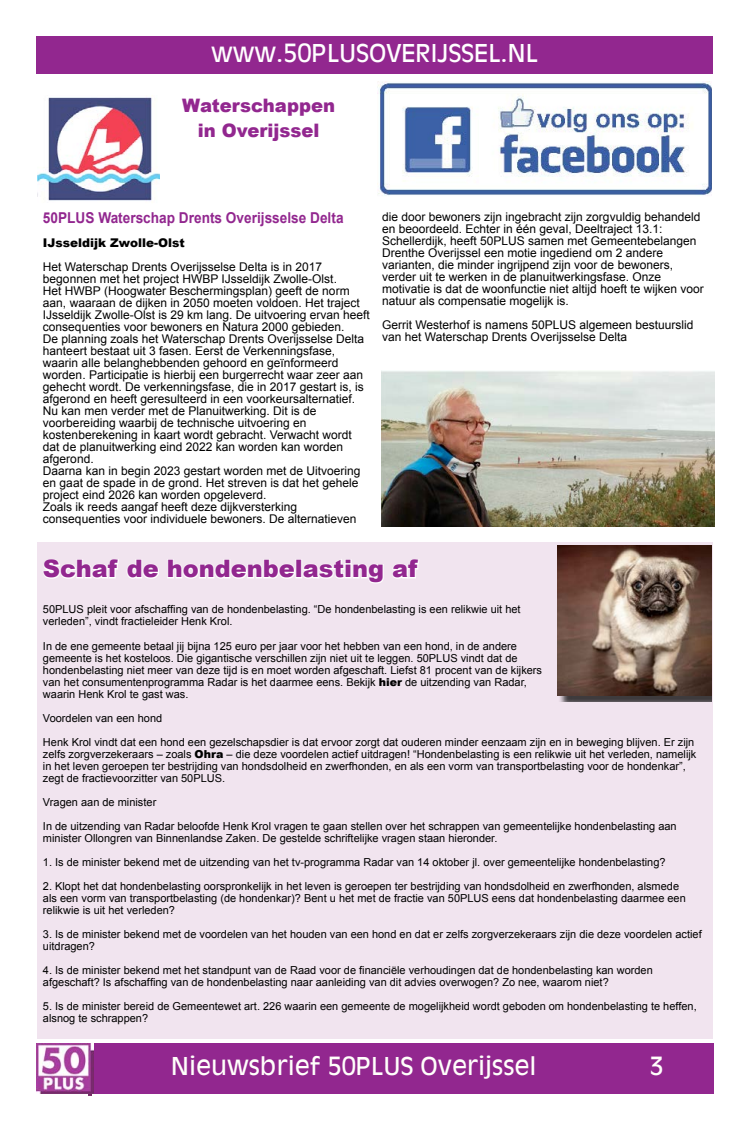
<style>
.page{position:relative;width:749px;height:1130px;background:#fff}
.page>*{position:absolute;margin:0;border:0;box-sizing:border-box;transform-origin:0 0}
.t1{font:24px "Antique Olive";color:#fffffb}
.t2{font:900 24px "Arial";color:#92278f}
.t3{font:24px "Antique Olive";color:#fff}
.t4{font:900 18.6px/24.7px "Arial";color:#92278f;text-align:center}
.t5{font:700 15px "Arial";color:#92278f;scale:.91 1}
.t6{font:12px/12px "Arial";color:#000}
.t7{font:900 12px "Arial";color:#000}
.t8{font:11px/12px "Arial";color:#000}
.s1{font-weight:900}
</style>
<div class="page">
<div style="left:36px;top:36px;width:677px;height:38px;background:#92278f"></div>
<div style="left:37px;top:1043px;width:677px;height:50px;background:#92278f"></div>
<img style="left:36px;top:1043px;width:58px;height:50px">
<img style="left:378px;top:81px;width:333px;height:115px">
<img style="left:37px;top:97px;width:122px;height:104px">
<img style="left:381px;top:371px;width:333px;height:155px">
<div style="left:37px;top:542px;width:676px;height:496px;background:#f1e4ef"></div>
<svg style="left:43px;top:559px;width:376px;height:25px"></svg>
<div style="left:558px;top:546px;width:153px;height:155px;background:#000;opacity:.75"></div>
<img style="left:557px;top:545px;width:154px;height:150px">
<h1 class="t3" style="left:211px;top:38px;width:328px">www.50PLUSOVERIJSSEL.NL</h1>
<h2 class="t4" style="left:182px;top:92px;width:154px">Waterschappen in Overijssel</h2>
<h3 class="t5" style="left:43px;top:207px;width:332px">50PLUS Waterschap Drents Overijsselse Delta</h3>
<p class="t7" style="left:43px;top:234px;width:143px">IJsseldijk Zwolle-Olst</p>
<p class="t6" style="left:43px;top:261px;width:328px">Het Waterschap Drents Overijsselse Delta is in 2017 begonnen met het project HWBP IJsseldijk Zwolle-Olst.<br>Het HWBP (Hoogwater Beschermingsplan) geeft de norm aan, waaraan de dijken in 2050 moeten voldoen. Het traject IJsseldijk Zwolle-Olst is 29 km lang. De uitvoering ervan heeft consequenties voor bewoners en Natura 2000 gebieden.<br>De planning zoals het Waterschap Drents Overijsselse Delta hanteert bestaat uit 3 fasen. Eerst de Verkenningsfase, waarin alle belanghebbenden gehoord en geïnformeerd worden. Participatie is hierbij een burgerrecht waar zeer aan gehecht wordt. De verkenningsfase, die in 2017 gestart is, is afgerond en heeft geresulteerd in een voorkeursalternatief.<br>Nu kan men verder met de Planuitwerking. Dit is de voorbereiding waarbij de technische uitvoering en kostenberekening in kaart wordt gebracht. Verwacht wordt dat de planuitwerking eind 2022 kan worden kan worden afgerond.<br>Daarna kan in begin 2023 gestart worden met de Uitvoering en gaat de spade in de grond. Het streven is dat het gehele project eind 2026 kan worden opgeleverd.<br>Zoals ik reeds aangaf heeft deze dijkversterking consequenties voor individuele bewoners. De alternatieven</p>
<p class="t6" style="left:382px;top:210px;width:323px">die door bewoners zijn ingebracht zijn zorgvuldig behandeld en beoordeeld. Echter in één geval, Deeltraject 13.1:<br>Schellerdijk, heeft 50PLUS samen met Gemeentebelangen Drenthe Overijssel een motie ingediend om 2 andere varianten, die minder ingrijpend zijn voor de bewoners, verder uit te werken in de planuitwerkingsfase. Onze motivatie is dat de woonfunctie niet altijd hoeft te wijken voor natuur als compensatie mogelijk is.</p>
<p class="t6" style="left:382px;top:318px;width:313px">Gerrit Westerhof is namens 50PLUS algemeen bestuurslid van het Waterschap Drents Overijsselse Delta</p>
<h1 class="t2" style="left:43px;top:551px;width:376px">Schaf de hondenbelasting af</h1>
<p class="t8" style="left:43px;top:603px;width:479px">50PLUS pleit voor afschaffing van de hondenbelasting. “De hondenbelasting is een relikwie uit het verleden”, vindt fractieleider Henk Krol.</p>
<p class="t8" style="left:43px;top:639px;width:500px">In de ene gemeente betaal jij bijna 125 euro per jaar voor het hebben van een hond, in de andere gemeente is het kosteloos. Die gigantische verschillen zijn niet uit te leggen. 50PLUS vindt dat de hondenbelasting niet meer van deze tijd is en moet worden afgeschaft. Liefst 81 procent van de kijkers van het consumentenprogramma Radar is het daarmee eens. Bekijk <span class="s1">hier</span> de uitzending van Radar, waarin Henk Krol te gast was.</p>
<p class="t8" style="left:43px;top:705px;width:653px;line-height:24px">Voordelen van een hond<br>Henk Krol vindt dat een hond een gezelschapsdier is dat ervoor zorgt dat ouderen minder eenzaam zijn en in beweging blijven. Er zijn</p>
<p class="t8" style="left:43px;top:747px;width:655px">zelfs zorgverzekeraars – zoals <span class="s1">Ohra</span> – die deze voordelen actief uitdragen! “Hondenbelasting is een relikwie uit het verleden, namelijk in het leven geroepen ter bestrijding van hondsdolheid en zwerfhonden, en als een vorm van transportbelasting voor de hondenkar”, zegt de fractievoorzitter van 50PLUS.</p>
<p class="t8" style="left:43px;top:789px;width:635px;line-height:24px">Vragen aan de minister<br>In de uitzending van Radar beloofde Henk Krol vragen te gaan stellen over het schrappen van gemeentelijke hondenbelasting aan</p>
<p class="t8" style="left:43px;top:831px;width:456px">minister Ollongren van Binnenlandse Zaken. De gestelde schriftelijke vragen staan hieronder.</p>
<p class="t8" style="left:43px;top:855px;width:624px">1. Is de minister bekend met de uitzending van het tv-programma Radar van 14 oktober jl. over gemeentelijke hondenbelasting?</p>
<p class="t8" style="left:43px;top:879px;width:644px">2. Klopt het dat hondenbelasting oorspronkelijk in het leven is geroepen ter bestrijding van hondsdolheid en zwerfhonden, alsmede als een vorm van transportbelasting (de hondenkar)? Bent u het met de fractie van 50PLUS eens dat hondenbelasting daarmee een relikwie is uit het verleden?</p>
<p class="t8" style="left:43px;top:927px;width:660px">3. Is de minister bekend met de voordelen van het houden van een hond en dat er zelfs zorgverzekeraars zijn die deze voordelen actief uitdragen?</p>
<p class="t8" style="left:43px;top:963px;width:611px">4. Is de minister bekend met het standpunt van de Raad voor de financiële verhoudingen dat de hondenbelasting kan worden afgeschaft? Is afschaffing van de hondenbelasting naar aanleiding van dit advies overwogen? Zo nee, waarom niet?</p>
<p class="t8" style="left:43px;top:999px;width:655px">5. Is de minister bereid de Gemeentewet art. 226 waarin een gemeente de mogelijkheid wordt geboden om hondenbelasting te heffen, alsnog te schrappen?</p>
<h1 class="t1" style="left:171px;top:1050px;width:366px">Nieuwsbrief 50PLUS Overijssel</h1>
<h1 class="t1" style="left:649px;top:1050px;width:16px">3</h1>
</div>
